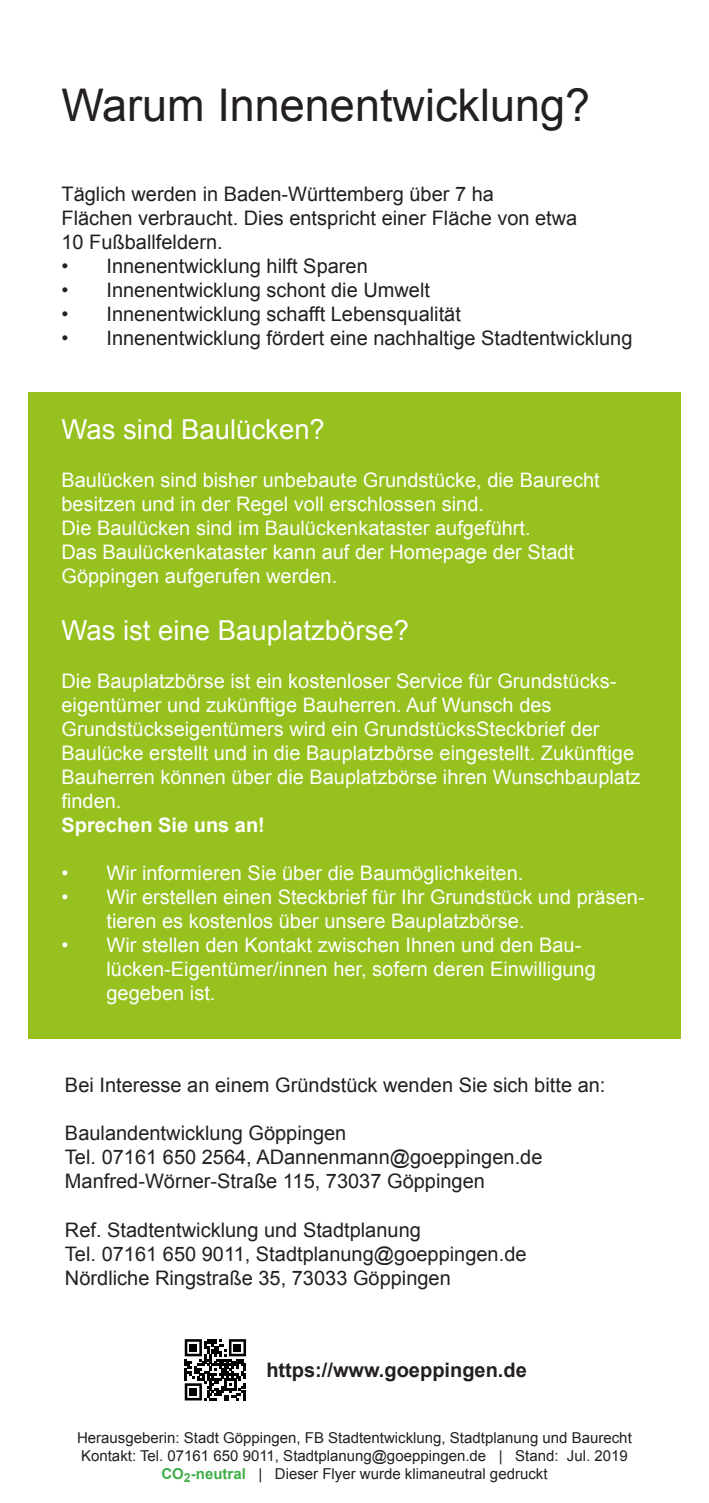
<style>
.page{position:relative;width:709px;height:1503px;background:#fff}
.page>*{position:absolute;margin:0;border:0;box-sizing:border-box;transform-origin:0 0}
.t1{font:45px "Arial";color:#231f20}
.t2{font:27.5px "Arial";color:#fff}
.t3{font:20px/24px "Arial";color:#fff}
.t4{font:20px/24px "Arial";color:#231f20}
.t5{font:700 20px "Arial";color:#231f20}
.t6{font:700 20px "Arial";color:#fff}
.t7{font:15px "Arial";color:#231f20}
.s1{font-weight:700;color:#40ae49}
</style>
<div class="page">
<div style="left:28px;top:392px;width:652px;height:646px;background:#97c11f"></div>
<svg style="left:185px;top:1339px;width:61px;height:61px"></svg>
<div style="left:190px;top:1344px;width:7px;height:7px;background:#000"></div>
<div style="left:234px;top:1344px;width:7px;height:7px;background:#000"></div>
<div style="left:190px;top:1388px;width:7px;height:7px;background:#000"></div>
<p class="t1" style="left:61px;top:76px;width:530px">Warum Innenentwicklung?</p>
<p class="t4" style="left:61px;top:182px;width:434px">Täglich werden in Baden-Württemberg über 7 ha</p>
<p class="t4" style="left:61px;top:206px;width:517px">Flächen verbraucht. Dies entspricht einer Fläche von etwa</p>
<p class="t4" style="left:61px;top:230px;width:163px">10 Fußballfeldern.</p>
<p class="t4" style="left:61px;top:254px;width:308px">• Innenentwicklung hilft Sparen</p>
<p class="t4" style="left:61px;top:278px;width:370px">• Innenentwicklung schont die Umwelt</p>
<p class="t4" style="left:61px;top:302px;width:401px">• Innenentwicklung schafft Lebensqualität</p>
<p class="t4" style="left:61px;top:326px;width:572px">• Innenentwicklung fördert eine nachhaltige Stadtentwicklung</p>
<p class="t2" style="left:61px;top:411px;width:265px">Was sind Baulücken?</p>
<p class="t3" style="left:61px;top:468px;width:540px">Baulücken sind bisher unbebaute Grundstücke, die Baurecht besitzen und in der Regel voll erschlossen sind.</p>
<p class="t3" style="left:61px;top:516px;width:471px">Die Baulücken sind im Baulückenkataster aufgeführt.</p>
<p class="t3" style="left:61px;top:540px;width:514px">Das Baulückenkataster kann auf der Homepage der Stadt</p>
<p class="t3" style="left:61px;top:564px;width:277px">Göppingen aufgerufen werden.</p>
<p class="t2" style="left:61px;top:612px;width:349px">Was ist eine Bauplatzbörse?</p>
<p class="t3" style="left:61px;top:669px;width:580px">Die Bauplatzbörse ist ein kostenloser Service für Grundstücks&shy;eigentümer und zukünftige Bauherren. Auf Wunsch des Grundstückseigentümers wird ein GrundstücksSteckbrief der Baulücke erstellt und in die Bauplatzbörse eingestellt. Zukünftige Bauherren können über die Bauplatzbörse ihren Wunschbauplatz finden.</p>
<p class="t6" style="left:61px;top:811px;width:205px">Sprechen Sie uns an!</p>
<p class="t3" style="left:61px;top:861px;width:463px">• Wir informieren Sie über die Baumöglichkeiten.</p>
<p class="t3" style="left:106px;top:885px;width:540px;text-indent:-45px">• Wir erstellen einen Steckbrief für Ihr Grundstück und präsen&shy;tieren es kostenlos über unsere Bauplatzbörse.</p>
<p class="t3" style="left:106px;top:933px;width:491px;text-indent:-45px">• Wir stellen den Kontakt zwischen Ihnen und den Bau&shy;lücken-Eigentümer/innen her, sofern deren Einwilligung gegeben ist.</p>
<p class="t4" style="left:65px;top:1073px;width:542px">Bei Interesse an einem Gründstück wenden Sie sich bitte an:</p>
<p class="t4" style="left:65px;top:1121px;width:479px">Baulandentwicklung Göppingen<br>Tel. 07161 650 2564, ADannenmann@goeppingen.de</p>
<p class="t4" style="left:65px;top:1169px;width:421px">Manfred-Wörner-Straße 115, 73037 Göppingen</p>
<p class="t4" style="left:65px;top:1217px;width:357px">Ref. Stadtentwicklung und Stadtplanung</p>
<p class="t4" style="left:65px;top:1241px;width:463px">Tel. 07161 650 9011, Stadtplanung@goeppingen.de</p>
<p class="t4" style="left:65px;top:1265px;width:387px">Nördliche Ringstraße 35, 73033 Göppingen</p>
<p class="t5" style="left:266px;top:1356px;width:262px">https://www.goeppingen.de</p>
<p class="t7" style="left:77px;top:1427px;width:556px">Herausgeberin: Stadt Göppingen, FB Stadtentwicklung, Stadtplanung und Baurecht</p>
<p class="t7" style="left:81px;top:1445px;width:548px">Kontakt: Tel. 07161 650 9011, Stadtplanung@goeppingen.de | Stand: Jul. 2019</p>
<p class="t7" style="left:161px;top:1463px;width:387px"><span class="s1">CO</span><sub>2</sub><span class="s1">-neutral</span> | Dieser Flyer wurde klimaneutral gedruckt</p>
</div>
